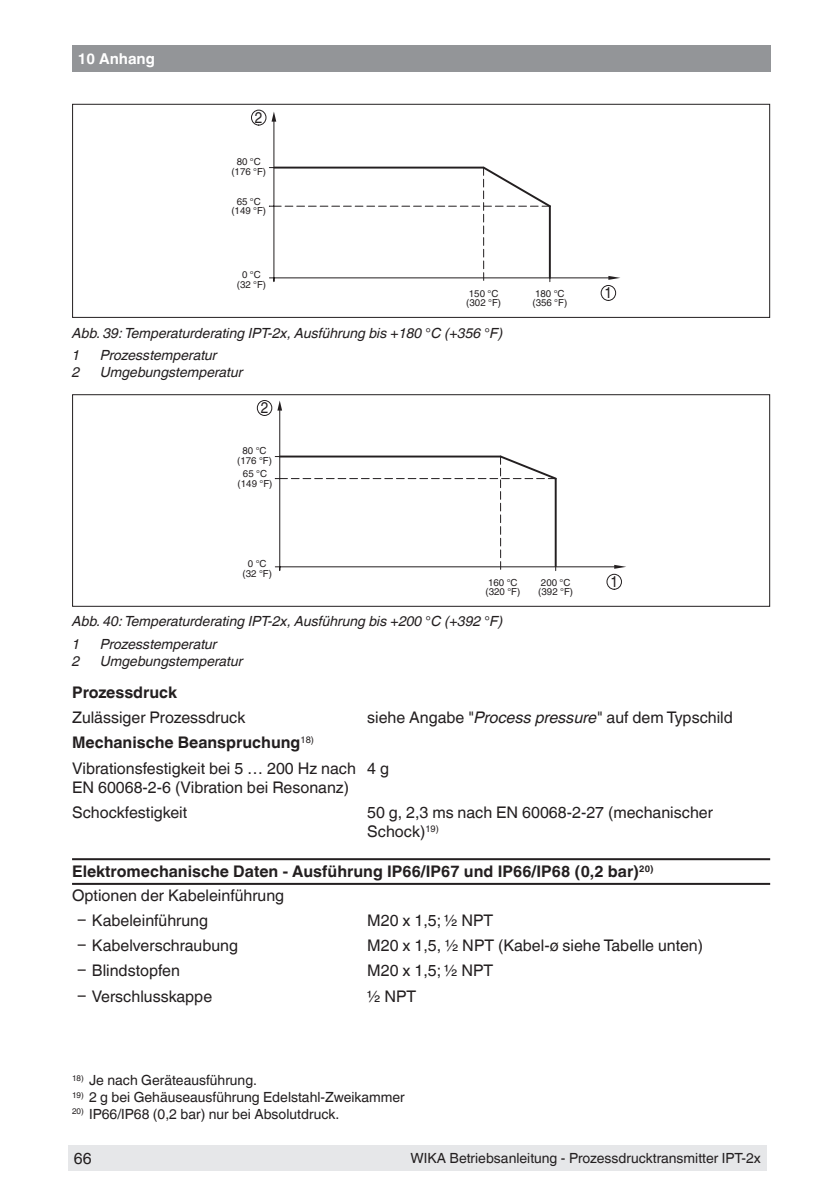
<style>
.page{position:relative;width:840px;height:1191px;background:#fff}
.page>*{position:absolute;margin:0;border:0;box-sizing:border-box;transform-origin:0 0}
.t1{font:16px/25px "Helvetica Linotype";color:#231f20}
.t2{font:700 16px "Helvetica Linotype";color:#231f20}
.t3{font:15.6px "Helvetica Linotype";color:#231f20;scale:.87 1}
.t4{font:700 15px "Helvetica Linotype";color:#fff}
.t5{font:italic 14px/22.4px "Helvetica Linotype";color:#231f20}
.t6{font:14px "Helvetica Linotype";color:#231f20}
.t7{font:9.8px/9.8px "Helvetica Linotype";color:#231f20;text-align:center}
.s1{font-style:italic}
.s2{font-weight:700}
</style>
<div class="page">
<div style="left:68px;top:1145px;width:43px;height:26px;background:#e6e7e9"></div>
<div style="left:72px;top:45px;width:697px;height:27px;background:#939598"></div>
<div style="left:111px;top:1145px;width:655px;height:26px;background:#e6e7e9"></div>
<hr style="left:72px;top:858px;width:697px;height:2px;background:#231f20">
<hr style="left:72px;top:883px;width:697px;height:2px;background:#231f20">
<hr style="left:269px;top:277px;width:339px;height:1px;background:#231f20">
<hr style="left:273px;top:121px;width:1px;height:160px;background:#231f20">
<svg style="left:271px;top:112px;width:5px;height:10px"></svg>
<svg style="left:608px;top:276px;width:12px;height:4px"></svg>
<div style="left:600px;top:285px;width:15px;height:16px;background:#fff;border:1px solid #231f20;border-radius:50%"></div>
<div style="left:251px;top:110px;width:15px;height:15px;border:1px solid #231f20;border-radius:50%"></div>
<svg style="left:269px;top:165px;width:283px;height:117px"></svg>
<hr style="left:548px;top:206px;width:2px;height:72px;background:#231f20">
<hr style="left:274px;top:167px;width:209px;height:2px;background:#231f20">
<div style="left:72px;top:104px;width:697px;height:214px;border:1px solid #231f20"></div>
<hr style="left:275px;top:566px;width:339px;height:1px;background:#231f20">
<hr style="left:279px;top:410px;width:1px;height:160px;background:#231f20">
<svg style="left:277px;top:400px;width:5px;height:10px"></svg>
<svg style="left:614px;top:565px;width:12px;height:4px"></svg>
<div style="left:606px;top:574px;width:15px;height:15px;background:#fff;border:1px solid #231f20;border-radius:50%"></div>
<div style="left:257px;top:400px;width:15px;height:16px;border:1px solid #231f20;border-radius:50%"></div>
<svg style="left:275px;top:454px;width:283px;height:116px"></svg>
<hr style="left:554px;top:478px;width:2px;height:89px;background:#231f20">
<hr style="left:279px;top:455px;width:221px;height:2px;background:#231f20">
<div style="left:72px;top:394px;width:697px;height:213px;border:1px solid #231f20"></div>
<p class="t4" style="left:78px;top:53px;width:79px">10 Anhang</p>
<p class="t3" style="left:255px;top:111px;width:10px">2</p>
<p class="t7" style="left:231px;top:158px;width:36px">80 °C (176 °F)</p>
<p class="t7" style="left:231px;top:197px;width:36px">65 °C (149 °F)</p>
<p class="t7" style="left:237px;top:270px;width:31px">0 °C (32 °F)</p>
<p class="t7" style="left:466px;top:289px;width:36px;text-align:left">150 °C (302 °F)</p>
<p class="t5" style="left:72px;top:323px;width:432px">Abb. 39: Temperaturderating IPT-2x, Ausführung bis +180 °C (+356 °F)<br>1</p>
<p class="t5" style="left:100px;top:345px;width:118px">Prozesstemperatur</p>
<p class="t5" style="left:72px;top:362px;width:9px">2</p>
<p class="t5" style="left:100px;top:362px;width:144px">Umgebungstemperatur</p>
<p class="t3" style="left:261px;top:402px;width:10px">2</p>
<p class="t7" style="left:237px;top:446px;width:36px">80 °C (176 °F)</p>
<p class="t7" style="left:237px;top:469px;width:36px">65 °C (149 °F)</p>
<p class="t7" style="left:532px;top:289px;width:36px;text-align:left">180 °C (356 °F)</p>
<p class="t7" style="left:242px;top:559px;width:31px">0 °C (32 °F)</p>
<p class="t7" style="left:485px;top:578px;width:36px;text-align:left">160 °C (320 °F)</p>
<p class="t5" style="left:72px;top:611px;width:432px">Abb. 40: Temperaturderating IPT-2x, Ausführung bis +200 °C (+392 °F)<br>1</p>
<p class="t5" style="left:100px;top:634px;width:118px">Prozesstemperatur</p>
<p class="t7" style="left:538px;top:578px;width:36px;text-align:left">200 °C (392 °F)</p>
<p class="t3" style="left:604px;top:287px;width:10px">1</p>
<p class="t3" style="left:610px;top:575px;width:10px">1</p>
<p class="t5" style="left:72px;top:651px;width:9px">2</p>
<p class="t5" style="left:100px;top:651px;width:144px">Umgebungstemperatur</p>
<p class="t2" style="left:72px;top:686px;width:106px">Prozessdruck</p>
<p class="t1" style="left:72px;top:706px;width:175px">Zulässiger Prozessdruck</p>
<p class="t1" style="left:367px;top:706px;width:367px">siehe Angabe "<span class="s1">Process pressure</span>" auf dem Typschild</p>
<p class="t1" style="left:72px;top:732px;width:285px"><span class="s2">Mechanische Beanspruchung</span><sup>18)<br></sup>Vibrationsfestigkeit bei 5 … 200 Hz nach</p>
<p class="t1" style="left:72px;top:776px;width:278px">EN 60068-2-6 (Vibration bei Resonanz)</p>
<p class="t1" style="left:367px;top:757px;width:23px">4 g</p>
<p class="t1" style="left:72px;top:801px;width:117px">Schockfestigkeit</p>
<p class="t1" style="left:367px;top:804px;width:347px;line-height:19.2px">50 g, 2,3 ms nach EN 60068-2-27 (mechanischer<br>Schock)<sup>19)</sup></p>
<p class="t2" style="left:72px;top:865px;width:582px">Elektromechanische Daten - Ausführung IP66/IP67 und IP66/IP68 (0,2 bar)<sup>20)</sup></p>
<p class="t1" style="left:72px;top:884px;width:213px">Optionen der Kabeleinführung</p>
<p class="t1" style="left:92px;top:909px;width:117px">Kabeleinführung</p>
<p class="t1" style="left:367px;top:909px;width:127px">M20 x 1,5; ½ NPT</p>
<p class="t1" style="left:92px;top:934px;width:147px">Kabelverschraubung</p>
<p class="t1" style="left:367px;top:934px;width:337px">M20 x 1,5, ½ NPT (Kabel-ø siehe Tabelle unten)</p>
<p class="t1" style="left:92px;top:959px;width:89px">Blindstopfen</p>
<p class="t1" style="left:367px;top:959px;width:127px">M20 x 1,5; ½ NPT</p>
<p class="t1" style="left:92px;top:985px;width:122px">Verschlusskappe</p>
<p class="t1" style="left:367px;top:985px;width:50px">½ NPT</p>
<p class="t6" style="left:72px;top:1075px;width:186px"><sup>18)</sup> Je nach Geräteausführung.</p>
<p class="t6" style="left:72px;top:1091px;width:334px"><sup>19)</sup> 2 g bei Gehäuseausführung Edelstahl-Zweikammer</p>
<p class="t6" style="left:72px;top:1108px;width:269px"><sup>20)</sup> IP66/IP68 (0,2 bar) nur bei Absolutdruck.</p>
<p class="t1" style="left:74px;top:1147px;width:19px">66</p>
<p class="t6" style="left:410px;top:1153px;width:352px">WIKA Betriebsanleitung - Prozessdrucktransmitter IPT-2x</p>
</div>
